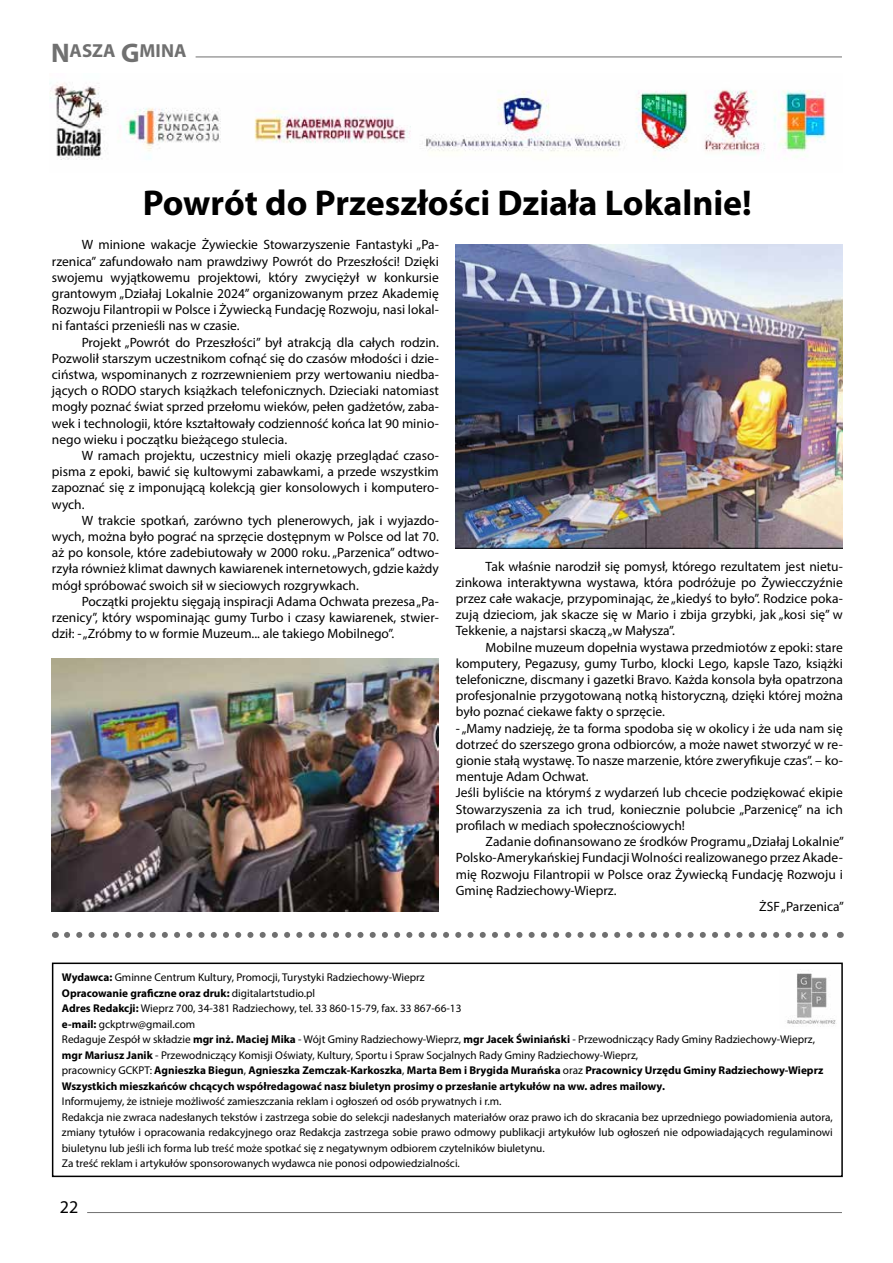
<style>
.page{position:relative;width:893px;height:1263px;background:#fff}
.page>*{position:absolute;margin:0;border:0;box-sizing:border-box;transform-origin:0 0}
.t1{font:700 36px "Myriad Pro";color:#000}
.t2{font:700 18.9px "Myriad Pro";color:#707070}
.t3{font:18px "Myriad Pro";color:#000}
.t4{font:13.5px/16.2px "Myriad Pro";color:#000;text-align:justify}
.t5{font:11.25px/15.5px "Myriad Pro";color:#000}
.s1{font-size:27px}
.s2{font-weight:700}
</style>
<div class="page">
<img style="left:787px;top:973px;width:50px;height:54px">
<hr style="left:196px;top:57px;width:646px;height:1px;background:#707070">
<hr style="left:87px;top:1212px;width:755px;height:1px;background:#707070">
<div style="left:52px;top:962px;width:791px;height:215px;border:2px solid #000"></div>
<img style="left:456px;top:245px;width:387px;height:303px">
<img style="left:52px;top:658px;width:387px;height:253px">
<img style="left:50px;top:82px;width:776px;height:78px">
<svg style="left:67px;top:932px;width:761px;height:6px"></svg>
<h2 class="t2" style="left:51px;top:39px;width:137px"><span class="s1">N</span>ASZA <span class="s1">G</span>MINA</h2>
<h1 class="t1" style="left:143px;top:179px;width:611px">Powrót do Przeszłości Działa Lokalnie!</h1>
<p class="t4" style="left:52px;top:237px;width:388px;text-indent:30px">W minione wakacje Żywieckie Stowarzyszenie Fantastyki „Pa&shy;rzenica” zafundowało nam prawdziwy Powrót do Przeszłości! Dzięki swojemu wyjątkowemu projektowi, który zwyciężył w konkursie grantowym „Działaj Lokalnie 2024” organizowanym przez Akademię Rozwoju Filantropii w Polsce i Żywiecką Fundację Rozwoju, nasi lokal&shy;ni fantaści przenieśli nas w czasie.</p>
<p class="t4" style="left:52px;top:334px;width:388px;text-indent:30px">Projekt „Powrót do Przeszłości” był atrakcją dla całych rodzin.<br>Pozwolił starszym uczestnikom cofnąć się do czasów młodości i dzie&shy;ciństwa, wspominanych z rozrzewnieniem przy wertowaniu niedba&shy;jących o RODO starych książkach telefonicznych. Dzieciaki natomiast mogły poznać świat sprzed przełomu wieków, pełen gadżetów, zaba&shy;wek i technologii, które kształtowały codzienność końca lat 90 minio&shy;nego wieku i początku bieżącego stulecia.</p>
<p class="t4" style="left:52px;top:447px;width:388px;text-indent:30px">W ramach projektu, uczestnicy mieli okazję przeglądać czaso&shy;pisma z epoki, bawić się kultowymi zabawkami, a przede wszystkim zapoznać się z imponującą kolekcją gier konsolowych i komputero&shy;wych.</p>
<p class="t4" style="left:52px;top:512px;width:388px;text-indent:30px">W trakcie spotkań, zarówno tych plenerowych, jak i wyjazdo&shy;wych, można było pograć na sprzęcie dostępnym w Polsce od lat 70. aż po konsole, które zadebiutowały w 2000 roku. „Parzenica” odtwo&shy;rzyła również klimat dawnych kawiarenek internetowych, gdzie każdy mógł spróbować swoich sił w sieciowych rozgrywkach.</p>
<p class="t4" style="left:52px;top:593px;width:388px;text-indent:30px">Początki projektu sięgają inspiracji Adama Ochwata prezesa „Pa&shy;rzenicy”, który wspominając gumy Turbo i czasy kawiarenek, stwier&shy;dził: - „Zróbmy to w formie Muzeum... ale takiego Mobilnego”.</p>
<p class="t4" style="left:456px;top:558px;width:388px;text-indent:30px">Tak właśnie narodził się pomysł, którego rezultatem jest nietu&shy;zinkowa interaktywna wystawa, która podróżuje po Żywiecczyźnie przez całe wakacje, przypominając, że „kiedyś to było”. Rodzice poka&shy;zują dzieciom, jak skacze się w Mario i zbija grzybki, jak „kosi się” w Tekkenie, a najstarsi skaczą „w Małysza”.</p>
<p class="t4" style="left:456px;top:639px;width:388px;text-indent:30px">Mobilne muzeum dopełnia wystawa przedmiotów z epoki: stare komputery, Pegazusy, gumy Turbo, klocki Lego, kapsle Tazo, książki telefoniczne, discmany i gazetki Bravo. Każda konsola była opatrzona profesjonalnie przygotowaną notką historyczną, dzięki której można było poznać ciekawe fakty o sprzęcie.</p>
<p class="t4" style="left:456px;top:720px;width:388px;text-align:left">- „Mamy nadzieję, że ta forma spodoba się w okolicy i że uda nam się dotrzeć do szerszego grona odbiorców, a może nawet stworzyć w re&shy;gionie stałą wystawę. To nasze marzenie, które zweryfikuje czas”. – ko&shy;mentuje Adam Ochwat.<br>Jeśli byliście na którymś z wydarzeń lub chcecie podziękować ekipie Stowarzyszenia za ich trud, koniecznie polubcie „Parzenicę” na ich profilach w mediach społecznościowych!</p>
<p class="t4" style="left:486px;top:833px;width:360px">Zadanie dofinansowano ze środków Programu „Działaj Lokalnie”</p>
<p class="t4" style="left:456px;top:849px;width:388px">Polsko-Amerykańskiej Fundacji Wolności realizowanego przez Akade-</p>
<p class="t4" style="left:456px;top:866px;width:388px">mię Rozwoju Filantropii w Polsce oraz Żywiecką Fundację Rozwoju i</p>
<p class="t4" style="left:456px;top:882px;width:162px">Gminę Radziechowy-Wieprz.</p>
<p class="t4" style="left:759px;top:898px;width:86px">ŻSF „Parzenica”</p>
<p class="t5" style="left:62px;top:969px;width:763px"><span class="s2">Wydawca:</span> Gminne Centrum Kultury, Promocji, Turystyki Radziechowy-Wieprz<br><span class="s2">Opracowanie graficzne oraz druk:</span> digitalartstudio.pl<br><span class="s2">Adres Redakcji:</span> Wieprz 700, 34-381 Radziechowy, tel. 33 860-15-79, fax. 33 867-66-13<br><span class="s2">e-mail:</span> gckptrw@gmail.com<br>Redaguje Zespół w składzie <span class="s2">mgr inż. Maciej Mika</span> - Wójt Gminy Radziechowy-Wieprz, <span class="s2">mgr Jacek Świniański</span> - Przewodniczący Rady Gminy Radziechowy-Wieprz, <span class="s2">mgr Mariusz Janik</span> - Przewodniczący Komisji Oświaty, Kultury, Sportu i Spraw Socjalnych Rady Gminy Radziechowy-Wieprz,<br>pracownicy GCKPT: <span class="s2">Agnieszka Biegun</span>, <span class="s2">Agnieszka Zemczak-Karkoszka</span>, <span class="s2">Marta Bem i Brygida Murańska</span> oraz <span class="s2">Pracownicy Urzędu Gminy Radziechowy-Wieprz Wszystkich mieszkańców chcących współredagować nasz biuletyn prosimy o przesłanie artykułów na ww. adres mailowy.</span></p>
<p class="t5" style="left:62px;top:1093px;width:772px">Informujemy, że istnieje możliwość zamieszczania reklam i ogłoszeń od osób prywatnych i r.m.<br>Redakcja nie zwraca nadesłanych tekstów i zastrzega sobie do selekcji nadesłanych materiałów oraz prawo ich do skracania bez uprzedniego powiadomienia autora, zmiany tytułów i opracowania redakcyjnego oraz Redakcja zastrzega sobie prawo odmowy publikacji artykułów lub ogłoszeń nie odpowiadających regulaminowi biuletynu lub jeśli ich forma lub treść może spotkać się z negatywnym odbiorem czytelników biuletynu.<br>Za treść reklam i artykułów sponsorowanych wydawca nie ponosi odpowiedzialności.</p>
<h3 class="t3" style="left:60px;top:1196px;width:20px">22</h3>
</div>
